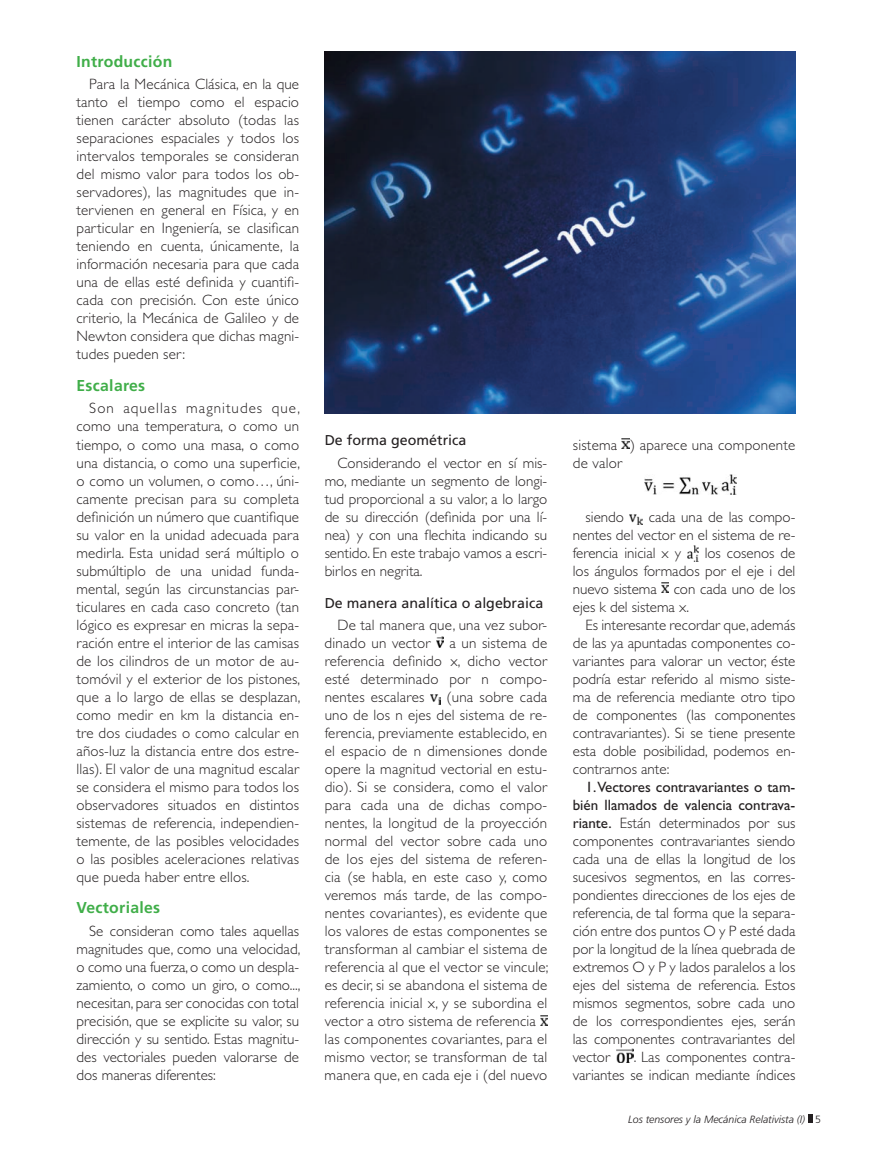
<style>
.page{position:relative;width:872px;height:1149px;background:#fff}
.page>*{position:absolute;margin:0;border:0;box-sizing:border-box;transform-origin:0 0}
.t1{font:700 15.75px "Frutiger LT Std";letter-spacing:.02em;color:#40ae49}
.t2{font:300 15px/18px "Gill Sans Std";letter-spacing:.015em;color:#231f20;text-align:justify}
.t3{font:14.25px "Frutiger LT Std";color:#231f20}
.t4{font:italic 300 10.5px "Frutiger LT Std";color:#231f20}
.s1{font-weight:400}
.s2{font-style:normal}
</style>
<div class="page">
<svg style="left:808px;top:1114px;width:4px;height:8px"></svg>
<svg style="left:436px;top:636px;width:8px;height:11px"></svg>
<svg style="left:431px;top:694px;width:9px;height:10px"></svg>
<svg style="left:540px;top:1015px;width:7px;height:9px"></svg>
<svg style="left:622px;top:438px;width:7px;height:10px"></svg>
<img style="left:644px;top:474px;width:92px;height:20px">
<svg style="left:629px;top:514px;width:13px;height:10px"></svg>
<img style="left:687px;top:545px;width:11px;height:16px">
<svg style="left:661px;top:582px;width:8px;height:10px"></svg>
<img style="left:616px;top:1048px;width:18px;height:13px">
<img style="left:325px;top:51px;width:470px;height:362px">
<p class="t1" style="left:76px;top:52px;width:97px">Introducción</p>
<p class="t2" style="left:77px;top:75px;width:224px;text-indent:13px">Para la Mecánica Clásica, en la que tanto el tiempo como el espacio tienen carácter absoluto (todas las separaciones espaciales y todos los intervalos temporales se consideran del mismo valor para todos los ob&shy;servadores), las magnitudes que in&shy;tervienen en general en Física, y en particular en Ingeniería, se clasifican teniendo en cuenta, únicamente, la información necesaria para que cada una de ellas esté definida y cuantifi&shy;cada con precisión. Con este único criterio, la Mecánica de Galileo y de Newton considera que dichas magni&shy;tudes pueden ser:</p>
<p class="t1" style="left:76px;top:376px;width:70px">Escalares</p>
<p class="t2" style="left:76px;top:399px;width:225px;text-indent:13px">Son aquellas magnitudes que, como una temperatura, o como un tiempo, o como una masa, o como una distancia, o como una superficie, o como un volumen, o como…, úni&shy;camente precisan para su completa definición un número que cuantifique su valor en la unidad adecuada para medirla. Esta unidad será múltiplo o submúltiplo de una unidad funda&shy;mental, según las circunstancias par&shy;ticulares en cada caso concreto (tan lógico es expresar en micras la sepa&shy;ración entre el interior de las camisas de los cilindros de un motor de au&shy;tomóvil y el exterior de los pistones, que a lo largo de ellas se desplazan, como medir en km la distancia en&shy;tre dos ciudades o como calcular en años-luz la distancia entre dos estre&shy;llas). El valor de una magnitud escalar se considera el mismo para todos los observadores situados en distintos sistemas de referencia, independien&shy;temente, de las posibles velocidades o las posibles aceleraciones relativas que pueda haber entre ellos.</p>
<p class="t1" style="left:76px;top:898px;width:85px">Vectoriales</p>
<p class="t2" style="left:77px;top:921px;width:225px;text-indent:13px">Se consideran como tales aquellas magnitudes que, como una velocidad, o como una fuerza, o como un despla&shy;zamiento, o como un giro, o como..., necesitan, para ser conocidas con total precisión, que se explicite su valor, su dirección y su sentido. Estas magnitu&shy;des vectoriales pueden valorarse de dos maneras diferentes:</p>
<p class="t3" style="left:325px;top:432px;width:143px">De forma geométrica</p>
<p class="t2" style="left:325px;top:453px;width:224px;text-indent:13px">Considerando el vector en sí mis&shy;mo, mediante un segmento de longi&shy;tud proporcional a su valor, a lo largo de su dirección (definida por una lí&shy;nea) y con una flechita indicando su sentido. En este trabajo vamos a escri&shy;birlos en negrita.</p>
<p class="t3" style="left:325px;top:594px;width:220px">De manera analítica o algebraica</p>
<p class="t2" style="left:325px;top:615px;width:224px;text-indent:13px">De tal manera que, una vez subor&shy;dinado un vector</p>
<p class="t2" style="left:325px;top:633px;width:224px;text-indent:125px">a un sistema de referencia definido x, dicho vector esté determinado por n compo&shy;nentes escalares</p>
<p class="t2" style="left:325px;top:687px;width:225px;text-align:left;text-indent:122px">(una sobre cada uno de los n ejes del sistema de re&shy;ferencia, previamente establecido, en el espacio de n dimensiones donde opere la magnitud vectorial en estu&shy;dio). Si se considera, como el valor para cada una de dichas compo&shy;nentes, la longitud de la proyección normal del vector sobre cada uno de los ejes del sistema de referen&shy;cia (se habla, en este caso y, como veremos más tarde, de las compo&shy;nentes covariantes), es evidente que los valores de estas componentes se transforman al cambiar el sistema de referencia al que el vector se vincule; es decir, si se abandona el sistema de referencia inicial x, y se subordina el vector a otro sistema de referencia las componentes covariantes, para el mismo vector, se transforman de tal manera que, en cada eje i (del nuevo</p>
<p class="t2" style="left:573px;top:435px;width:224px">sistema ) aparece una componente de valor</p>
<p class="t2" style="left:573px;top:507px;width:224px;text-indent:76px">cada una de las compo&shy;nentes del vector en el sistema de re&shy;ferencia inicial x y</p>
<p class="t2" style="left:585px;top:507px;width:40px">siendo</p>
<p class="t2" style="left:573px;top:543px;width:224px;text-indent:132px">los cosenos de los ángulos formados por el eje i del nuevo sistema con cada uno de los ejes k del sistema x.</p>
<p class="t2" style="left:573px;top:615px;width:224px;text-indent:13px">Es interesante recordar que, además de las ya apuntadas componentes co&shy;variantes para valorar un vector, éste podría estar referido al mismo siste&shy;ma de referencia mediante otro tipo de componentes (las componentes contravariantes). Si se tiene presente esta doble posibilidad, podemos en&shy;contrarnos ante:</p>
<p class="t2" style="left:573px;top:777px;width:224px;text-indent:13px"><span class="s1">1. Vectores contravariantes o tam&shy;bién llamados de valencia contrava&shy;riante.</span> Están determinados por sus componentes contravariantes siendo cada una de ellas la longitud de los sucesivos segmentos, en las corres&shy;pondientes direcciones de los ejes de referencia, de tal forma que la separa&shy;ción entre dos puntos O y P esté dada por la longitud de la línea quebrada de extremos O y P y lados paralelos a los ejes del sistema de referencia. Estos mismos segmentos, sobre cada uno de los correspondientes ejes, serán las componentes contravariantes del vector</p>
<p class="t2" style="left:573px;top:1047px;width:224px;text-align:right">. Las componentes contra-<br>variantes se indican mediante índices</p>
<p class="t4" style="left:628px;top:1112px;width:194px">Los tensores y la Mecánica Relativista (I) <span class="s2">5</span></p>
</div>
